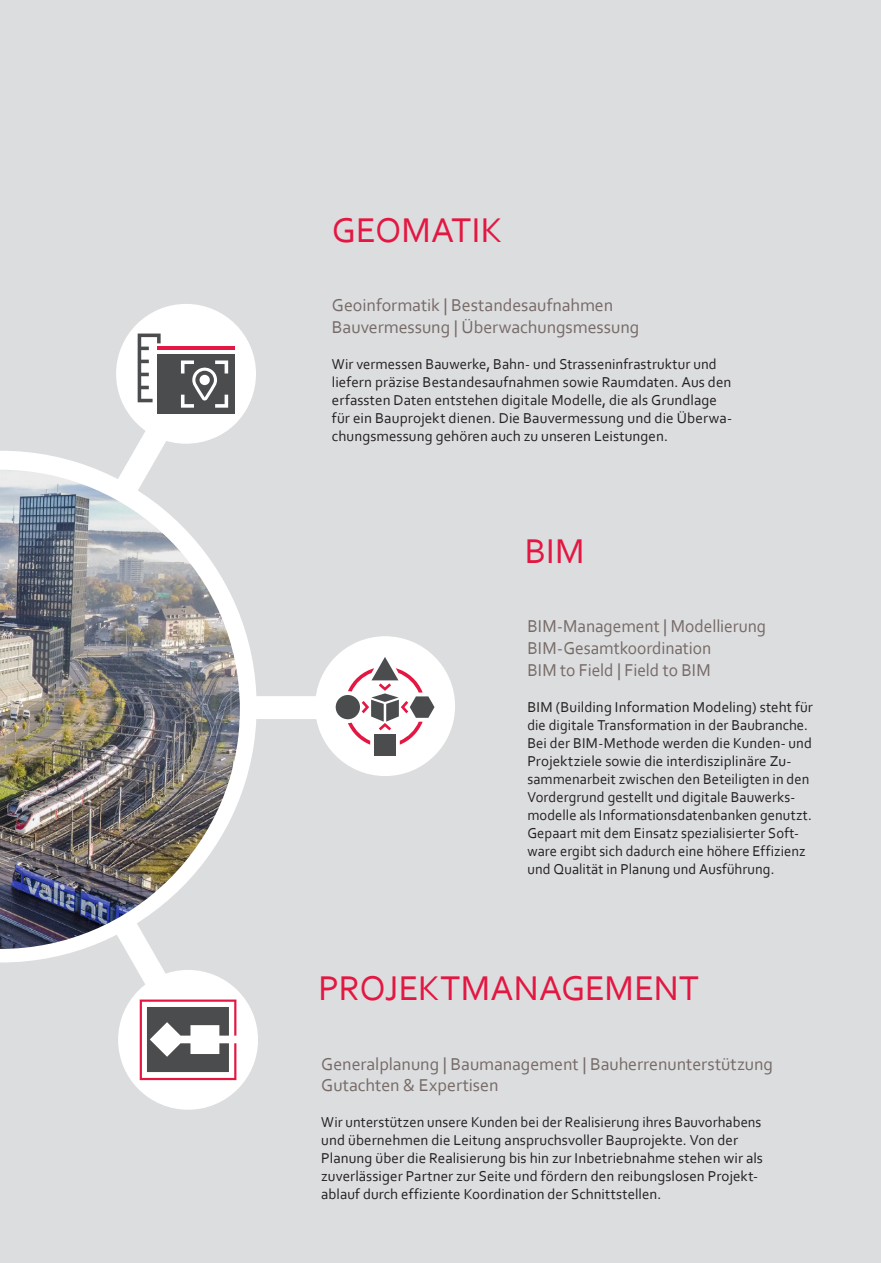
<style>
.page{position:relative;width:881px;height:1263px;background:#fff}
.page>*{position:absolute;margin:0;border:0;box-sizing:border-box;transform-origin:0 0}
.t1{font:36px "Corbel";color:#e31741}
.t2{font:18px/21.6px "Corbel";letter-spacing:-.005em;color:#766a67}
.t3{font:15px/18px "Corbel";letter-spacing:.005em;color:#231f20}
</style>
<div class="page">
<div style="left:0;top:0;width:880px;height:1263px;background:#dcdddf"></div>
<svg style="left:0;top:451px;width:248px;height:511px"></svg>
<svg style="left:113px;top:312px;width:143px;height:186px"></svg>
<div style="left:315px;top:636px;width:140px;height:140px;background:#fff;border-radius:50%"></div>
<svg style="left:247px;top:642px;width:199px;height:131px"></svg>
<svg style="left:112px;top:916px;width:144px;height:187px"></svg>
<img style="left:0;top:470px;width:240px;height:479px">
<h1 class="t1" style="left:332px;top:207px;width:172px">GEOMATIK</h1>
<p class="t2" style="left:332px;top:294px;width:309px">Geoinformatik | Bestandesaufnahmen<br>Bauvermessung | Überwachungsmessung</p>
<p class="t3" style="left:332px;top:354px;width:401px">Wir vermessen Bauwerke, Bahn- und Strasseninfrastruktur und liefern präzise Bestandesaufnahmen sowie Raumdaten. Aus den erfassten Daten entstehen digitale Modelle, die als Grundlage für ein Bauprojekt dienen. Die Bauvermessung und die Überwa&shy;chungsmessung gehören auch zu unseren Leistungen.</p>
<h1 class="t1" style="left:524px;top:529px;width:62px">BIM</h1>
<p class="t2" style="left:527px;top:615px;width:240px">BIM-Management | Modellierung<br>BIM-Gesamtkoordination<br>BIM to Field | Field to BIM</p>
<p class="t3" style="left:527px;top:697px;width:287px">BIM (Building Information Modeling) steht für die digitale Transformation in der Baubranche.<br>Bei der BIM-Methode werden die Kunden- und Projektziele sowie die interdisziplinäre Zu&shy;sammenarbeit zwischen den Beteiligten in den Vordergrund gestellt und digitale Bauwerks&shy;modelle als Informationsdatenbanken genutzt.<br>Gepaart mit dem Einsatz spezialisierter Soft&shy;ware ergibt sich dadurch eine höhere Effizienz und Qualität in Planung und Ausführung.</p>
<h1 class="t1" style="left:318px;top:966px;width:382px">PROJEKTMANAGEMENT</h1>
<p class="t2" style="left:321px;top:1052px;width:453px">Generalplanung | Baumanagement | Bauherrenunterstützung<br>Gutachten &amp; Expertisen</p>
<p class="t3" style="left:321px;top:1113px;width:443px">Wir unterstützen unsere Kunden bei der Realisierung ihres Bauvorhabens und übernehmen die Leitung anspruchsvoller Bauprojekte. Von der Planung über die Realisierung bis hin zur Inbetriebnahme stehen wir als zuverlässiger Partner zur Seite und fördern den reibungslosen Projekt&shy;ablauf durch effiziente Koordination der Schnittstellen.</p>
</div>
